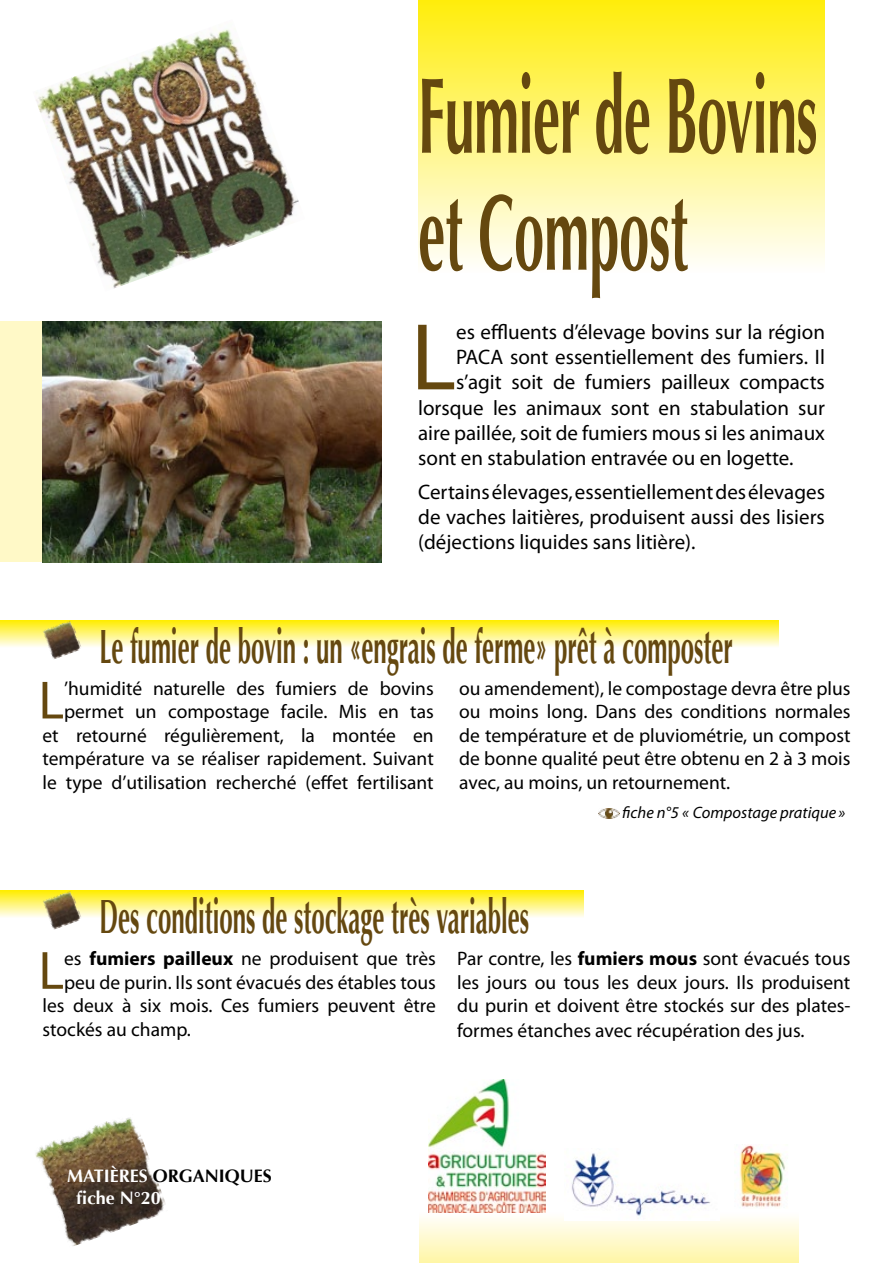
<style>
.page{position:relative;width:893px;height:1263px;background:#fff}
.page>*{position:absolute;margin:0;border:0;box-sizing:border-box;transform-origin:0 0}
.t1{font:700 108px/117px "Optima";letter-spacing:-.01em;color:#65480f;scale:.5 1}
.t2{font:95.85px "Myriad Pro";color:#65480f}
.t3{font:54.15px "Myriad Pro";color:#65480f}
.t4{font:700 48px "Optima";color:#65480f;scale:.5 1}
.t5{font:21px/25.2px "Myriad Pro";color:#000;text-align:justify}
.t6{font:19.5px/23.4px "Myriad Pro";color:#000;text-align:justify}
.t7{font:700 18px/21.6px "Optima";color:#fff}
.t8{font:italic 16.5px "Myriad Pro";color:#000}
.s1{font-weight:700}
.s2{color:#000}
</style>
<div class="page">
<div style="left:0;top:321px;width:117px;height:241px;background:#fff9c7"></div>
<div style="left:419px;top:1213px;width:380px;height:50px;background:linear-gradient(to bottom,#fffefd,#fff6a7)"></div>
<div style="left:419px;top:0;width:406px;height:272px;background:linear-gradient(to bottom,#ffed0b,#fffefb)"></div>
<img style="left:36px;top:29px;width:263px;height:260px">
<img style="left:35px;top:1117px;width:131px;height:129px">
<img style="left:43px;top:321px;width:338px;height:241px">
<svg style="left:0;top:890px;width:584px;height:27px;background:#fff475"></svg>
<svg style="left:0;top:620px;width:779px;height:27px;background:#fff578"></svg>
<img style="left:43px;top:890px;width:39px;height:40px">
<img style="left:43px;top:620px;width:39px;height:39px">
<img style="left:564px;top:1153px;width:155px;height:67px">
<img style="left:429px;top:1079px;width:116px;height:133px">
<img style="left:739px;top:1145px;width:47px;height:62px">
<img style="left:598px;top:808px;width:21px;height:10px">
<h1 class="t1" style="left:418px;top:59px;width:800px">Fumier de Bovins et Compost</h1>
<h2 class="t2" style="left:411px;top:298px;width:47px">L</h2>
<p class="t5" style="left:456px;top:319px;width:370px">es effluents d’élevage bovins sur la région</p>
<p class="t5" style="left:456px;top:344px;width:370px">PACA sont essentiellement des fumiers. Il</p>
<p class="t5" style="left:456px;top:369px;width:370px">s’agit soit de fumiers pailleux compacts</p>
<p class="t5" style="left:418px;top:395px;width:408px">lorsque les animaux sont en stabulation sur</p>
<p class="t5" style="left:418px;top:420px;width:408px">aire paillée, soit de fumiers mous si les animaux</p>
<p class="t5" style="left:418px;top:445px;width:377px">sont en stabulation entravée ou en logette.</p>
<p class="t5" style="left:418px;top:479px;width:408px">Certains élevages, essentiellement des élevages de vaches laitières, produisent aussi des lisiers (déjections liquides sans litière).</p>
<h3 class="t4" style="left:99px;top:618px;width:1268px">Le fumier de bovin : un «engrais de ferme» prêt à composter</h3>
<p class="t6" style="left:43px;top:676px;width:393px;text-align:right">’humidité naturelle des fumiers de bovins permet un compostage facile. Mis en tas<br>et retourné régulièrement, la montée en température va se réaliser rapidement. Suivant le type d’utilisation recherché (effet fertilisant</p>
<p class="t6" style="left:459px;top:676px;width:393px">ou amendement), le compostage devra être plus ou moins long. Dans des conditions normales de température et de pluviométrie, un compost de bonne qualité peut être obtenu en 2 à 3 mois avec, au moins, un retournement.</p>
<p class="t8" style="left:622px;top:803px;width:224px">fiche n°5 « Compostage pratique »</p>
<h3 class="t3" style="left:38px;top:667px;width:27px">L</h3>
<h3 class="t4" style="left:99px;top:889px;width:861px">Des conditions de stockage très variables</h3>
<h3 class="t3" style="left:38px;top:937px;width:27px">L</h3>
<p class="t6" style="left:64px;top:947px;width:373px">es <span class="s1">fumiers pailleux</span> ne produisent que très</p>
<p class="t6" style="left:64px;top:970px;width:373px">peu de purin. Ils sont évacués des étables tous</p>
<p class="t6" style="left:43px;top:994px;width:395px">les deux à six mois. Ces fumiers peuvent être</p>
<p class="t6" style="left:43px;top:1017px;width:150px">stockés au champ.</p>
<p class="t6" style="left:457px;top:947px;width:395px">Par contre, les <span class="s1">fumiers mous</span> sont évacués tous les jours ou tous les deux jours. Ils produisent du purin et doivent être stockés sur des plates-</p>
<p class="t6" style="left:457px;top:1019px;width:349px">formes étanches avec récupération des jus.</p>
<p class="t7" style="left:76px;top:1165px;width:197px;text-indent:-9px">MATIÈRES <span class="s2">ORGANIQUES </span>fiche N°20</p>
</div>
